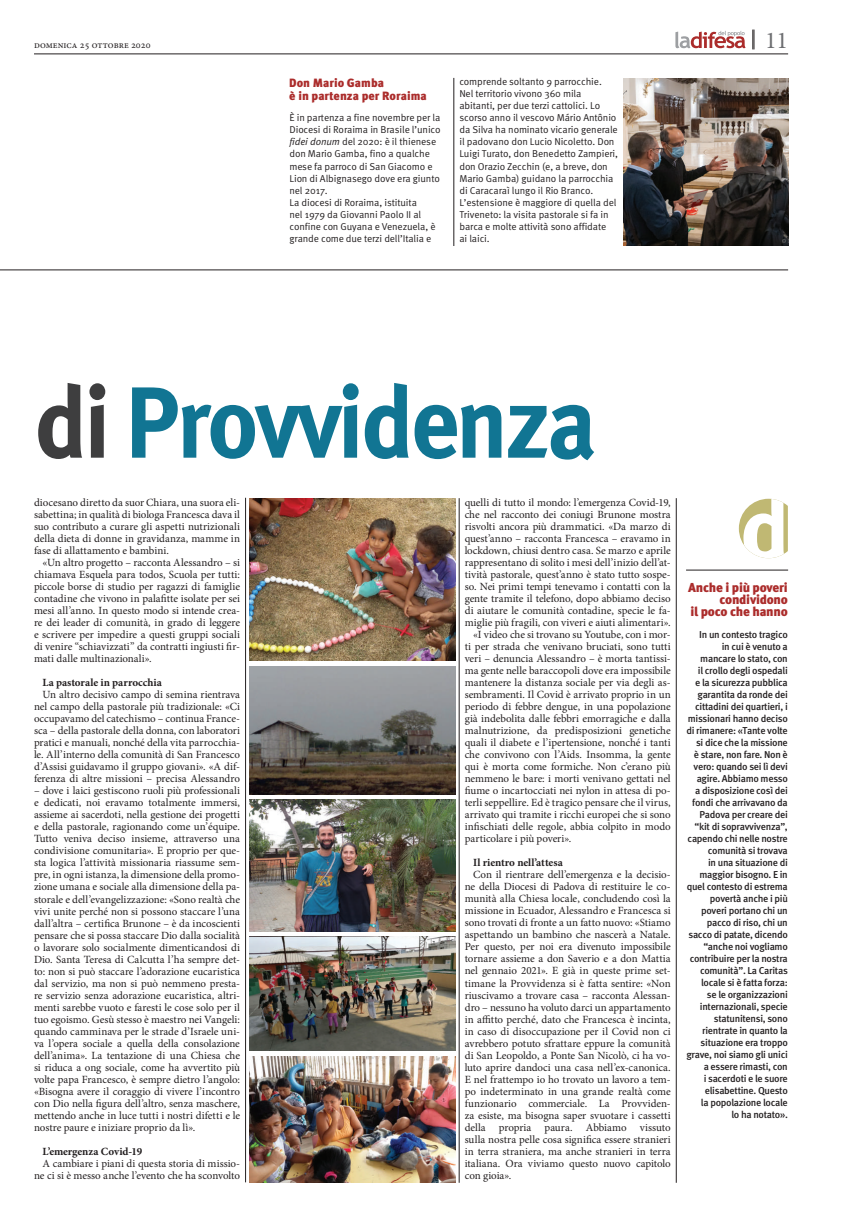
<style>
.page{position:relative;width:842px;height:1231px;background:#fff}
.page>*{position:absolute;margin:0;border:0;box-sizing:border-box;transform-origin:0 0}
.t1{font:700 101px "FF Meta Pro";letter-spacing:-.04em;color:#117593;scale:.95 1}
.t2{font:700 91px "FF Meta Pro";color:#fff}
.t3{font:24px "Minion Pro";color:#6c6d70}
.t4{font:900 13px/12px "FF Meta Pro";letter-spacing:-.02em;color:#ab2c2b;text-align:right}
.t5{font:900 12px/13px "FF Meta Pro";color:#ab2c2b}
.t6{font:11px/12px "Minion Pro";color:#231f20;text-align:justify}
.t7{font:700 11px "Minion Pro";letter-spacing:-.005em;color:#231f20}
.t8{font:500 10px/12px "FF Meta Pro";letter-spacing:-.03em;color:#231f20;text-align:right}
.t9{font:10px/12px "FF Meta Pro";letter-spacing:-.01em;color:#231f20}
.t10{font:10px "Minion Pro";color:#231f20}
.s1{font-style:italic}
.s2{color:#3e3e3f}
</style>
<div class="page">
<hr style="left:34px;top:54px;width:754px;height:1px;background:#231f20">
<svg style="left:753px;top:30px;width:2px;height:19px"></svg>
<hr style="left:0;top:270px;width:788px;height:1px;background:#231f20">
<svg style="left:675px;top:31px;width:71px;height:17px"></svg>
<hr style="left:459px;top:498px;width:1px;height:684px;background:#231f20">
<hr style="left:676px;top:498px;width:1px;height:684px;background:#231f20">
<hr style="left:245px;top:497px;width:1px;height:685px;background:#231f20">
<hr style="left:686px;top:570px;width:102px;height:1px;background:#231f20">
<img style="left:624px;top:78px;width:164px;height:167px">
<hr style="left:454px;top:78px;width:1px;height:168px;background:#231f20">
<svg style="left:739px;top:498px;width:49px;height:60px"></svg>
<img style="left:249px;top:498px;width:206px;height:162px">
<img style="left:249px;top:666px;width:206px;height:128px">
<img style="left:249px;top:799px;width:206px;height:132px">
<img style="left:249px;top:936px;width:206px;height:114px">
<img style="left:249px;top:1056px;width:206px;height:126px">
<p class="t10" style="left:34px;top:38px;width:118px">domenica 25 ottobre 2020</p>
<h3 class="t3" style="left:765px;top:24px;width:25px">11</h3>
<p class="t5" style="left:289px;top:76px;width:139px">Don Mario Gamba<br>è in partenza per Roraima</p>
<p class="t9" style="left:289px;top:111px;width:153px">È in partenza a fine novembre per la<br>Diocesi di Roraima in Brasile l’unico <span class="s1">fidei donum</span> del 2020: è il thienese don Mario Gamba, fino a qualche mese fa parroco di San Giacomo e<br>Lion di Albignasego dove era giunto nel 2017.<br>La diocesi di Roraima, istituita<br>nel 1979 da Giovanni Paolo II al confine con Guyana e Venezuela, è grande come due terzi dell’Italia e</p>
<p class="t9" style="left:459px;top:75px;width:160px">comprende soltanto 9 parrocchie.<br>Nel territorio vivono 360 mila abitanti, per due terzi cattolici. Lo scorso anno il vescovo Mário Antônio da Silva ha nominato vicario generale il padovano don Lucio Nicoletto. Don Luigi Turato, don Benedetto Zampieri, don Orazio Zecchin (e, a breve, don Mario Gamba) guidano la parrocchia di Caracaraì lungo il Rio Branco.<br>L’estensione è maggiore di quella del Triveneto: la visita pastorale si fa in barca e molte attività sono affidate<br>ai laici.</p>
<h1 class="t1" style="left:34px;top:343px;width:594px"><span class="s2">di</span> Provvidenza</h1>
<p class="t6" style="left:465px;top:496px;width:207px">quelli di tutto il mondo: l’emergenza Covid-19,</p>
<p class="t6" style="left:465px;top:508px;width:208px">che nel racconto dei coniugi Brunone mostra</p>
<p class="t6" style="left:465px;top:520px;width:208px">risvolti ancora più drammatici. «Da marzo di</p>
<p class="t6" style="left:465px;top:532px;width:207px">quest’anno – racconta Francesca – eravamo in</p>
<p class="t6" style="left:465px;top:544px;width:207px">lockdown, chiusi dentro casa. Se marzo e aprile</p>
<p class="t6" style="left:465px;top:556px;width:207px">rappresentano di solito i mesi dell’inizio dell’at-</p>
<p class="t6" style="left:465px;top:568px;width:207px">tività pastorale, quest’anno è stato tutto sospe-</p>
<p class="t6" style="left:465px;top:580px;width:207px">so. Nei primi tempi tenevamo i contatti con la</p>
<p class="t6" style="left:465px;top:592px;width:207px">gente tramite il telefono, dopo abbiamo deciso</p>
<p class="t6" style="left:465px;top:604px;width:207px">di aiutare le comunità contadine, specie le fa-</p>
<p class="t6" style="left:465px;top:616px;width:207px">miglie più fragili, con viveri e aiuti alimentari».</p>
<p class="t6" style="left:473px;top:628px;width:199px">«I video che si trovano su Youtube, con i mor-</p>
<p class="t6" style="left:465px;top:640px;width:207px">ti per strada che venivano bruciati, sono tutti</p>
<p class="t6" style="left:465px;top:652px;width:207px">veri – denuncia Alessandro – è morta tantissi-</p>
<p class="t6" style="left:465px;top:664px;width:207px">ma gente nelle baraccopoli dove era impossibile</p>
<p class="t6" style="left:465px;top:676px;width:207px">mantenere la distanza sociale per via degli as-</p>
<p class="t6" style="left:465px;top:688px;width:207px">sembramenti. Il Covid è arrivato proprio in un</p>
<p class="t6" style="left:465px;top:700px;width:207px">periodo di febbre dengue, in una popolazione</p>
<p class="t6" style="left:465px;top:712px;width:207px">già indebolita dalle febbri emorragiche e dalla</p>
<p class="t6" style="left:465px;top:724px;width:207px">malnutrizione, da predisposizioni genetiche</p>
<p class="t6" style="left:465px;top:736px;width:208px">quali il diabete e l’ipertensione, nonché i tanti</p>
<p class="t6" style="left:465px;top:748px;width:207px">che convivono con l’Aids. Insomma, la gente</p>
<p class="t6" style="left:465px;top:760px;width:207px">qui è morta come formiche. Non c’erano più</p>
<p class="t6" style="left:465px;top:772px;width:208px">nemmeno le bare: i morti venivano gettati nel</p>
<p class="t6" style="left:465px;top:784px;width:207px">fiume o incartocciati nei nylon in attesa di po-</p>
<p class="t6" style="left:465px;top:796px;width:208px">terli seppellire. Ed è tragico pensare che il virus,</p>
<p class="t6" style="left:465px;top:808px;width:207px">arrivato qui tramite i ricchi europei che si sono</p>
<p class="t6" style="left:465px;top:820px;width:207px">infischiati delle regole, abbia colpito in modo</p>
<p class="t6" style="left:465px;top:832px;width:108px">particolare i più poveri».</p>
<p class="t7" style="left:473px;top:855px;width:91px">Il rientro nell’attesa</p>
<p class="t6" style="left:465px;top:868px;width:208px;text-indent:9px">Con il rientrare dell’emergenza e la decisio&shy;ne della Diocesi di Padova di restituire le co&shy;munità alla Chiesa locale, concludendo così la missione in Ecuador, Alessandro e Francesca si sono trovati di fronte a un fatto nuovo: «Stiamo aspettando un bambino che nascerà a Natale.<br>Per questo, per noi era divenuto impossibile tornare assieme a don Saverio e a don Mattia nel gennaio 2021». E già in queste prime set&shy;timane la Provvidenza si è fatta sentire: «Non riuscivamo a trovare casa – racconta Alessan&shy;dro – nessuno ha voluto darci un appartamento in affitto perché, dato che Francesca è incinta, in caso di disoccupazione per il Covid non ci avrebbero potuto sfrattare eppure la comunità di San Leopoldo, a Ponte San Nicolò, ci ha vo&shy;luto aprire dandoci una casa nell’ex-canonica.<br>E nel frattempo io ho trovato un lavoro a tem&shy;po indeterminato in una grande realtà come funzionario commerciale. La Provviden&shy;za esiste, ma bisogna saper svuotare i cassetti della propria paura. Abbiamo vissuto sulla nostra pelle cosa significa essere stranieri in terra straniera, ma anche stranieri in terra italiana. Ora viviamo questo nuovo capitolo con gioia».</p>
<p class="t6" style="left:34px;top:496px;width:208px">diocesano diretto da suor Chiara, una suora eli&shy;sabettina; in qualità di biologa Francesca dava il suo contributo a curare gli aspetti nutrizionali della dieta di donne in gravidanza, mamme in fase di allattamento e bambini.</p>
<p class="t6" style="left:34px;top:556px;width:208px;text-indent:9px">«Un altro progetto – racconta Alessandro – si chiamava Esquela para todos, Scuola per tutti: piccole borse di studio per ragazzi di famiglie contadine che vivono in palafitte isolate per sei mesi all’anno. In questo modo si intende crea&shy;re dei leader di comunità, in grado di leggere e scrivere per impedire a questi gruppi sociali di venire “schiavizzati” da contratti ingiusti fir&shy;mati dalle multinazionali».</p>
<p class="t7" style="left:43px;top:675px;width:121px">La pastorale in parrocchia</p>
<p class="t6" style="left:34px;top:688px;width:208px;text-indent:9px">Un altro decisivo campo di semina rientrava nel campo della pastorale più tradizionale: «Ci occupavamo del catechismo – continua France&shy;sca – della pastorale della donna, con laboratori pratici e manuali, nonché della vita parrocchia&shy;le. All’interno della comunità di San Francesco d’Assisi guidavamo il gruppo giovani». «A dif&shy;ferenza di altre missioni – precisa Alessandro</p>
<p class="t6" style="left:34px;top:784px;width:208px">– dove i laici gestiscono ruoli più professionali e dedicati, noi eravamo totalmente immersi, assieme ai sacerdoti, nella gestione dei progetti e della pastorale, ragionando come un’équipe.<br>Tutto veniva deciso insieme, attraverso una condivisione comunitaria». E proprio per que&shy;sta logica l’attività missionaria riassume sem&shy;pre, in ogni istanza, la dimensione della promo&shy;zione umana e sociale alla dimensione della pa&shy;storale e dell’evangelizzazione: «Sono realtà che vivi unite perché non si possono staccare l’una dall’altra – certifica Brunone – è da incoscienti pensare che si possa staccare Dio dalla socialità o lavorare solo socialmente dimenticandosi di Dio. Santa Teresa di Calcutta l’ha sempre det&shy;to: non si può staccare l’adorazione eucaristica dal servizio, ma non si può nemmeno presta&shy;re servizio senza adorazione eucaristica, altri&shy;menti sarebbe vuoto e faresti le cose solo per il tuo egoismo. Gesù stesso è maestro nei Vangeli: quando camminava per le strade d’Israele uni&shy;va l’opera sociale a quella della consolazione dell’anima». La tentazione di una Chiesa che si riduca a ong sociale, come ha avvertito più volte papa Francesco, è sempre dietro l’angolo: «Bisogna avere il coraggio di vivere l’incontro con Dio nella figura dell’altro, senza maschere, mettendo anche in luce tutti i nostri difetti e le nostre paure e iniziare proprio da lì».</p>
<p class="t7" style="left:43px;top:1143px;width:101px">L’emergenza Covid-19</p>
<p class="t6" style="left:34px;top:1157px;width:207px;text-align:right">A cambiare i piani di questa storia di missio&shy;ne ci si è messo anche l’evento che ha sconvolto</p>
<h2 class="t2" style="left:739px;top:457px;width:52px">d</h2>
<p class="t4" style="left:688px;top:580px;width:101px">Anche i più poveri condividono<br>il poco che hanno</p>
<p class="t8" style="left:686px;top:627px;width:103px">In un contesto tragico<br>in cui è venuto a mancare lo stato, con<br>il crollo degli ospedali<br>e la sicurezza pubblica garantita da ronde dei cittadini dei quartieri, i missionari hanno deciso di rimanere: «Tante volte si dice che la missione<br>è stare, non fare. Non è vero: quando sei lì devi agire. Abbiamo messo<br>a disposizione così dei fondi che arrivavano da<br>Padova per creare dei “kit di sopravvivenza”, capendo chi nelle nostre comunità si trovava<br>in una situazione di maggior bisogno. E in quel contesto di estrema povertà anche i più poveri portano chi un pacco di riso, chi un sacco di patate, dicendo “anche noi vogliamo contribuire per la nostra comunità”. La Caritas locale si è fatta forza:<br>se le organizzazioni internazionali, specie statunitensi, sono rientrate in quanto la situazione era troppo grave, noi siamo gli unici a essere rimasti, con<br>i sacerdoti e le suore elisabettine. Questo<br>la popolazione locale<br>lo ha notato».</p>
</div>
